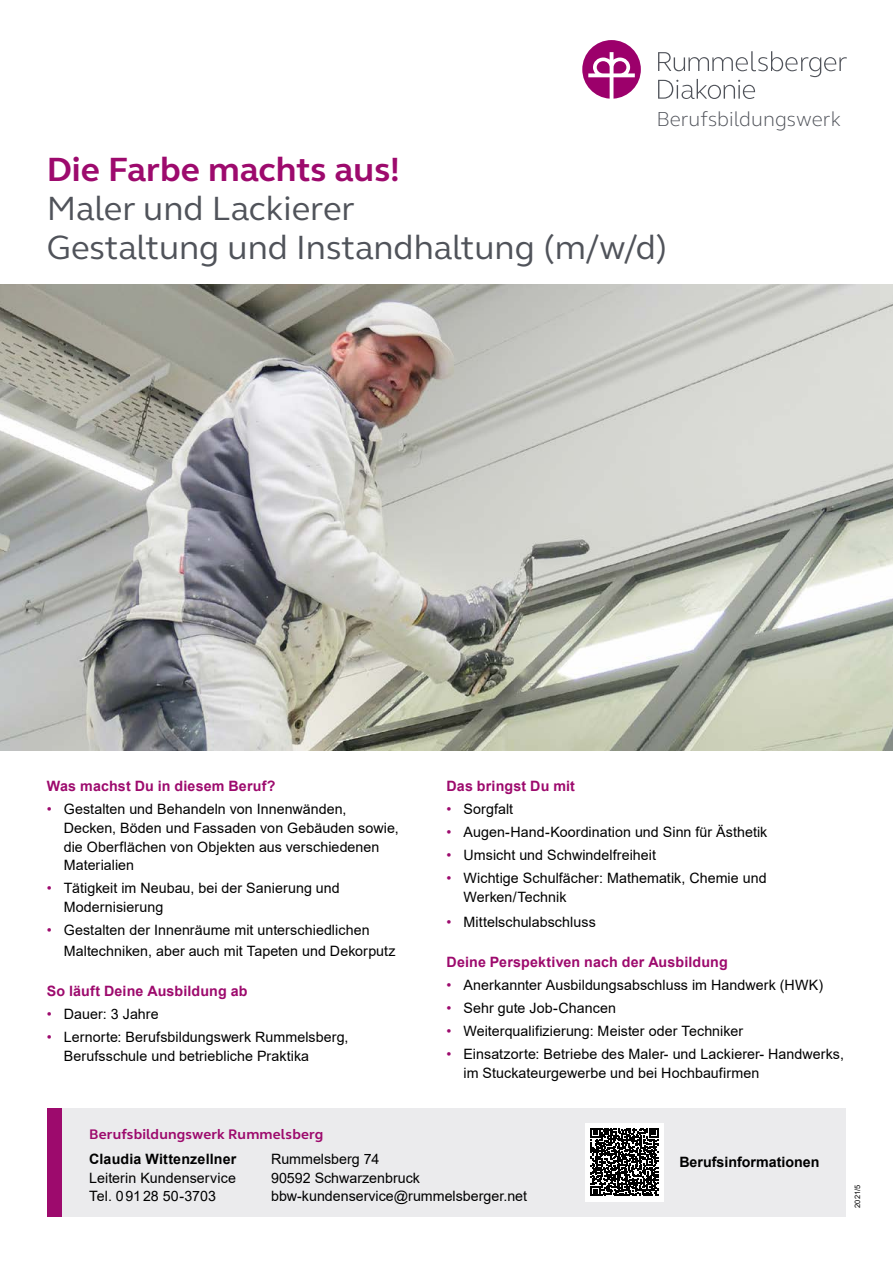
<style>
.page{position:relative;width:893px;height:1263px;background:#fff}
.page>*{position:absolute;margin:0;border:0;box-sizing:border-box;transform-origin:0 0}
.t1{font:34.5px/39px "FS Elliot";color:#50535a}
.t2{font:700 34.5px "FS Elliot";color:#9d0a6d}
.t3{font:300 20.85px "FS Elliot";color:#50535a}
.t4{font:14.25px/18.8px "Arial";letter-spacing:.005em;color:#000}
.t5{font:700 14.25px "Arial";letter-spacing:.01em;color:#9d0a6d}
.t6{font:700 14.25px "Arial";color:#000}
.t7{font:700 14.25px "FS Elliot";letter-spacing:.01em;color:#9d0a6d}
.t8{font:7.5px "Arial";color:#000}
.s1{color:#9d0a6d}
</style>
<div class="page">
<svg style="left:658px;top:51px;width:189px;height:48px"></svg>
<svg style="left:582px;top:40px;width:59px;height:59px"></svg>
<img style="left:0;top:285px;width:893px;height:466px">
<div style="left:62px;top:1108px;width:784px;height:108px;background:#ebebed"></div>
<div style="left:47px;top:1108px;width:15px;height:108px;background:#9d0a6d"></div>
<div style="left:585px;top:1122px;width:79px;height:79px;background:#fff"></div>
<svg style="left:591px;top:1128px;width:67px;height:68px"></svg>
<h2 class="t3" style="left:656px;top:105px;width:186px">Berufsbildungswerk</h2>
<h1 class="t2" style="left:47px;top:146px;width:355px">Die Farbe machts aus!</h1>
<h1 class="t1" style="left:47px;top:188px;width:622px">Maler und Lackierer<br>Gestaltung und Instandhaltung (m/w/d)</h1>
<p class="t5" style="left:47px;top:776px;width:230px">Was machst Du in diesem Beruf?</p>
<p class="t4" style="left:64px;top:800px;width:337px;text-indent:-17px"><span class="s1">•</span> Gestalten und Behandeln von Innenwänden, Decken, Böden und Fassaden von Gebäuden sowie, die Oberflächen von Objekten aus verschiedenen Materialien</p>
<p class="t4" style="left:64px;top:879px;width:277px;text-indent:-17px"><span class="s1">•</span> Tätigkeit im Neubau, bei der Sanierung und<br>Modernisierung</p>
<p class="t4" style="left:64px;top:919px;width:333px;line-height:21px;text-indent:-17px"><span class="s1">•</span> Gestalten der Innenräume mit unterschiedlichen<br>Maltechniken, aber auch mit Tapeten und Dekorputz</p>
<p class="t5" style="left:47px;top:981px;width:202px">So läuft Deine Ausbildung ab</p>
<p class="t4" style="left:47px;top:1005px;width:113px"><span class="s1">•</span> Dauer: 3 Jahre</p>
<p class="t4" style="left:64px;top:1028px;width:286px;text-indent:-17px"><span class="s1">•</span> Lernorte: Berufsbildungswerk Rummelsberg,<br>Berufsschule und betriebliche Praktika</p>
<p class="t5" style="left:446px;top:776px;width:130px">Das bringst Du mit</p>
<p class="t4" style="left:446px;top:800px;width:68px"><span class="s1">•</span> Sorgfalt</p>
<p class="t4" style="left:446px;top:823px;width:322px"><span class="s1">•</span> Augen-Hand-Koordination und Sinn für Ästhetik</p>
<p class="t4" style="left:446px;top:846px;width:211px"><span class="s1">•</span> Umsicht und Schwindelfreiheit</p>
<p class="t4" style="left:463px;top:869px;width:305px;text-indent:-17px"><span class="s1">•</span> Wichtige Schulfächer: Mathematik, Chemie und<br>Werken/Technik</p>
<p class="t4" style="left:446px;top:913px;width:151px"><span class="s1">•</span> Mittelschulabschluss</p>
<p class="t5" style="left:446px;top:952px;width:283px">Deine Perspektiven nach der Ausbildung</p>
<p class="t4" style="left:446px;top:976px;width:378px"><span class="s1">•</span> Anerkannter Ausbildungsabschluss im Handwerk (HWK)</p>
<p class="t4" style="left:446px;top:999px;width:171px"><span class="s1">•</span> Sehr gute Job-Chancen</p>
<p class="t4" style="left:446px;top:1022px;width:298px"><span class="s1">•</span> Weiterqualifizierung: Meister oder Techniker</p>
<p class="t4" style="left:463px;top:1045px;width:382px;text-indent:-17px"><span class="s1">•</span> Einsatzorte: Betriebe des Maler- und Lackierer- Handwerks, im Stuckateurgewerbe und bei Hochbaufirmen</p>
<p class="t7" style="left:89px;top:1124px;width:236px">Berufsbildungswerk Rummelsberg</p>
<p class="t6" style="left:89px;top:1149px;width:149px">Claudia Wittenzellner</p>
<p class="t4" style="left:89px;top:1168px;width:148px">Leiterin Kundenservice<br>Tel. 09128 50-3703</p>
<p class="t4" style="left:271px;top:1149px;width:258px">Rummelsberg 74<br>90592 Schwarzenbruck bbw-kundenservice@rummelsberger.net</p>
<p class="t6" style="left:679px;top:1152px;width:142px">Berufsinformationen</p>
<p class="t8" style="left:852px;top:1208px;width:24px;rotate:-90deg">2021/5</p>
</div>
